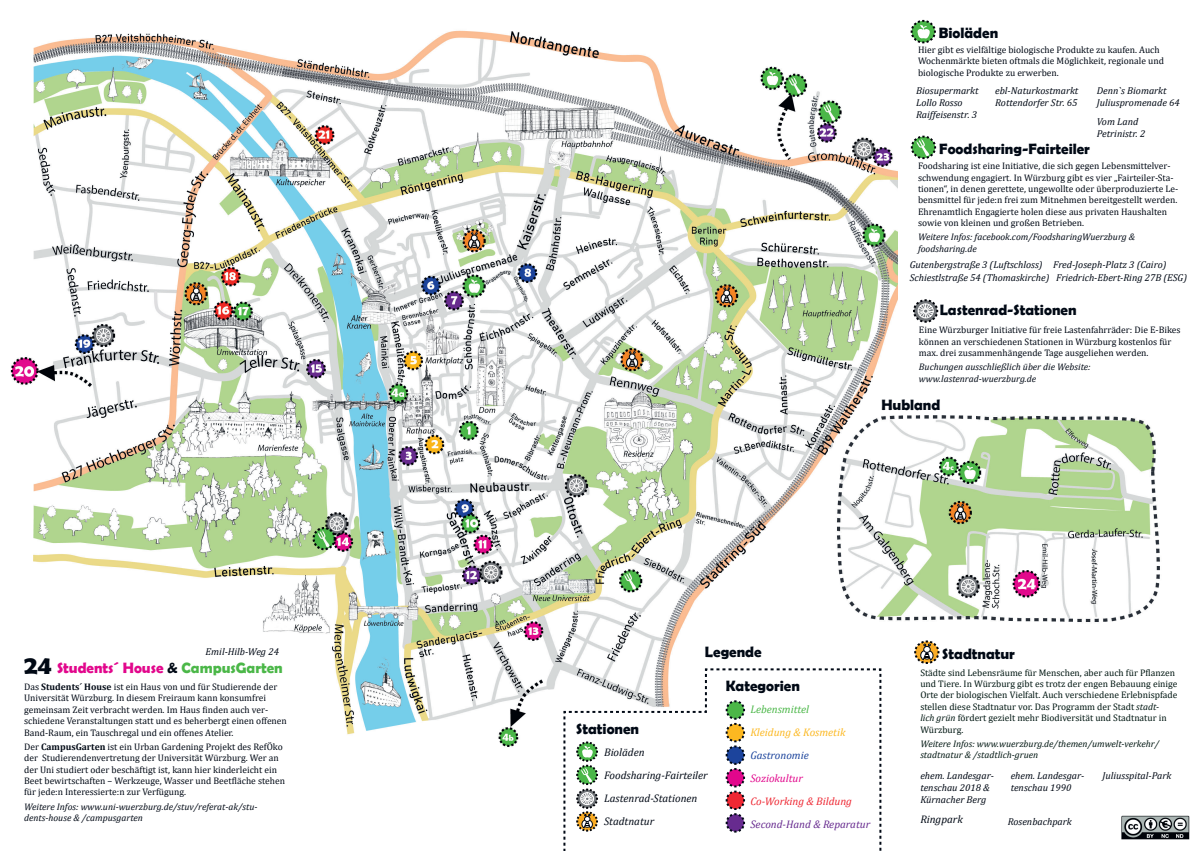
<style>
.page{position:relative;width:1202px;height:851px;background:#fff}
.page>*{position:absolute;margin:0;border:0;box-sizing:border-box;transform-origin:0 0}
.t1{font:700 26px "Berlin Sans FB Demi";color:#010915}
.t2{font:700 15px "Berlin Sans FB Demi";color:#010915}
.t3{font:700 15px "Berlin Sans FB Demi";color:#e2078c}
.t4{font:italic 11px/23px "Cambria";color:#010915}
.t5{font:italic 11px "Cambria";color:#672b8f}
.t6{font:italic 11px "Cambria";color:#ee2833}
.t7{font:italic 11px "Cambria";color:#fcb821}
.t8{font:italic 11px "Cambria";color:#4bb748}
.t9{font:italic 11px "Cambria";color:#1c449c}
.t10{font:italic 11px "Cambria";color:#e2078c}
.t11{font:italic 10px/12px "Cambria";color:#010915}
.t12{font:9.5px/11.4px "Cambria";color:#010915}
.t13{font:9.5px/11.4px "Cambria";color:#001712}
.t14{font:italic 9.5px/11.4px "Cambria";color:#010915}
.t15{font:italic 9.5px/11.4px "Cambria";color:#001712}
.s1{color:#010915}
.s2{color:#4bb748}
.s3{font-weight:700}
.s4{font-style:italic}
</style>
<div class="page">
<img style="left:10px;top:30px;width:1180px;height:795px">
<div style="left:899px;top:6px;width:303px;height:402px;background:#fff"></div>
<svg style="left:913px;top:639px;width:28px;height:26px"></svg>
<div style="left:923px;top:645px;width:8px;height:7px;border:1px solid #010915;border-radius:50%"></div>
<svg style="left:913px;top:299px;width:26px;height:24px"></svg>
<svg style="left:910px;top:19px;width:26px;height:25px"></svg>
<svg style="left:910px;top:135px;width:27px;height:25px"></svg>
<svg style="left:563px;top:668px;width:318px;height:182px"></svg>
<img style="left:1121px;top:814px;width:68px;height:25px">
<p class="t11" style="left:206px;top:644px;width:75px">Emil-Hilb-Weg 24</p>
<h1 class="t1" style="left:24px;top:649px;width:29px">24</h1>
<h2 class="t3" style="left:57px;top:658px;width:227px">Students´ House <span class="s1">&amp;</span> <span class="s2">CampusGarten</span></h2>
<p class="t12" style="left:24px;top:680px;width:264px">Das <span class="s3">Students´ House</span> ist ein Haus von und für Studierende der Universität Würzburg. In diesem Freiraum kann konsumfrei gemeinsam Zeit verbracht werden. Im Haus finden auch ver&shy;schiedene Veranstaltungen statt und es beherbergt einen offenen Band-Raum, ein Tauschregal und ein offenes Atelier.</p>
<p class="t12" style="left:24px;top:740px;width:262px">Der <span class="s3">CampusGarten</span> ist ein Urban Gardening Projekt des RefÖko der Studierendenvertretung der Universität Würzburg. Wer an der Uni studiert oder beschäftigt ist, kann hier kinderleicht ein Beet bewirtschaften – Werkzeuge, Wasser und Beetfläche stehen für jede:n Interessierte:n zur Verfügung.</p>
<p class="t14" style="left:24px;top:800px;width:235px">Weitere Infos: www.uni-wuerzburg.de/stuv/referat-ak/stu&shy;dents-house &amp; /campusgarten</p>
<h2 class="t2" style="left:939px;top:24px;width:61px">Bioläden</h2>
<p class="t12" style="left:918px;top:44px;width:247px">Hier gibt es vielfältige biologische Produkte zu kaufen. Auch<br>Wochenmärkte bieten oftmals die Möglichkeit, regionale und biologische Produkte zu erwerben.</p>
<p class="t11" style="left:916px;top:84px;width:64px">Biosupermarkt<br>Lollo Rosso<br>Raiffeisenstr. 3</p>
<p class="t11" style="left:995px;top:84px;width:85px">ebl-Naturkostmarkt<br>Rottendorfer Str. 65</p>
<p class="t11" style="left:1097px;top:84px;width:84px">Denn`s Biomarkt<br>Juliuspromenade 64</p>
<p class="t11" style="left:1097px;top:115px;width:50px">Vom Land<br>Petrinistr. 2</p>
<h2 class="t2" style="left:939px;top:140px;width:152px">Foodsharing-Fairteiler</h2>
<p class="t12" style="left:918px;top:160px;width:262px">Foodsharing ist eine Initiative, die sich gegen Lebensmittelver&shy;schwendung engagiert. In Würzburg gibt es vier „Fairteiler-Sta&shy;tionen“, in denen gerettete, ungewollte oder überproduzierte Le&shy;bensmittel für jede:n frei zum Mitnehmen bereitgestellt werden.<br>Ehrenamtlich Engagierte holen diese aus privaten Haushalten sowie von kleinen und großen Betrieben.</p>
<p class="t14" style="left:918px;top:231px;width:219px">Weitere Infos: facebook.com/FoodsharingWuerzburg &amp; foodsharing.de</p>
<p class="t11" style="left:910px;top:257px;width:141px;line-height:13.4px">Gutenbergstraße 3 (Luftschloss)<br>Schiestlstraße 54 (Thomaskirche)</p>
<p class="t11" style="left:1056px;top:257px;width:133px;line-height:13.4px;text-indent:-3px">Fred-Joseph-Platz 3 (Cairo)<br>Friedrich-Ebert-Ring 27B (ESG)</p>
<h2 class="t2" style="left:940px;top:300px;width:138px">Lastenrad-Stationen</h2>
<p class="t12" style="left:919px;top:324px;width:263px">Eine Würzburger Initiative für freie Lastenfahrräder: Die E-Bikes können an verschiedenen Stationen in Würzburg kostenlos für max. drei zusammenhängende Tage ausgeliehen werden.</p>
<p class="t14" style="left:919px;top:361px;width:173px">Buchungen ausschließlich über die Website: www.lastenrad-wuerzburg.de</p>
<h2 class="t2" style="left:881px;top:396px;width:60px">Hubland</h2>
<h2 class="t2" style="left:705px;top:643px;width:58px">Legende</h2>
<h2 class="t2" style="left:726px;top:676px;width:76px">Kategorien</h2>
<h2 class="t2" style="left:576px;top:719px;width:64px">Stationen</h2>
<p class="t4" style="left:604px;top:740px;width:105px">Bioläden<br>Foodsharing-Fairteiler<br>Lastenrad-Stationen<br>Stadtnatur</p>
<p class="t8" style="left:750px;top:701px;width:60px">Lebensmittel</p>
<p class="t7" style="left:750px;top:724px;width:97px">Kleidung &amp; Kosmetik</p>
<p class="t9" style="left:750px;top:747px;width:60px">Gastronomie</p>
<p class="t10" style="left:750px;top:770px;width:54px">Soziokultur</p>
<p class="t6" style="left:750px;top:793px;width:103px">Co-Working &amp; Bildung</p>
<p class="t5" style="left:750px;top:816px;width:121px">Second-Hand &amp; Reparatur</p>
<h2 class="t2" style="left:942px;top:644px;width:74px">Stadtnatur</h2>
<p class="t13" style="left:920px;top:666px;width:259px">Städte sind Lebensräume für Menschen, aber auch für Pflanzen und Tiere. In Würzburg gibt es trotz der engen Bebauung einige Orte der biologischen Vielfalt. Auch verschiedene Erlebnispfade stellen diese Stadtnatur vor. Das Programm der Stadt <span class="s4">stadt-<br>lich grün</span> fördert gezielt mehr Biodiversität und Stadtnatur in Würzburg.</p>
<p class="t15" style="left:920px;top:737px;width:240px">Weitere Infos: www.wuerzburg.de/themen/umwelt-verkehr/ stadtnatur &amp; /stadtlich-gruen</p>
<p class="t11" style="left:920px;top:769px;width:75px">ehem. Landesgar&shy;tenschau 2018 &amp;<br>Kürnacher Berg</p>
<p class="t4" style="left:920px;top:807px;width:44px">Ringpark</p>
<p class="t11" style="left:1011px;top:769px;width:75px">ehem. Landesgar&shy;tenschau 1990</p>
<p class="t11" style="left:1102px;top:768px;width:70px">Juliusspital-Park</p>
<p class="t11" style="left:1008px;top:814px;width:66px">Rosenbachpark</p>
</div>
